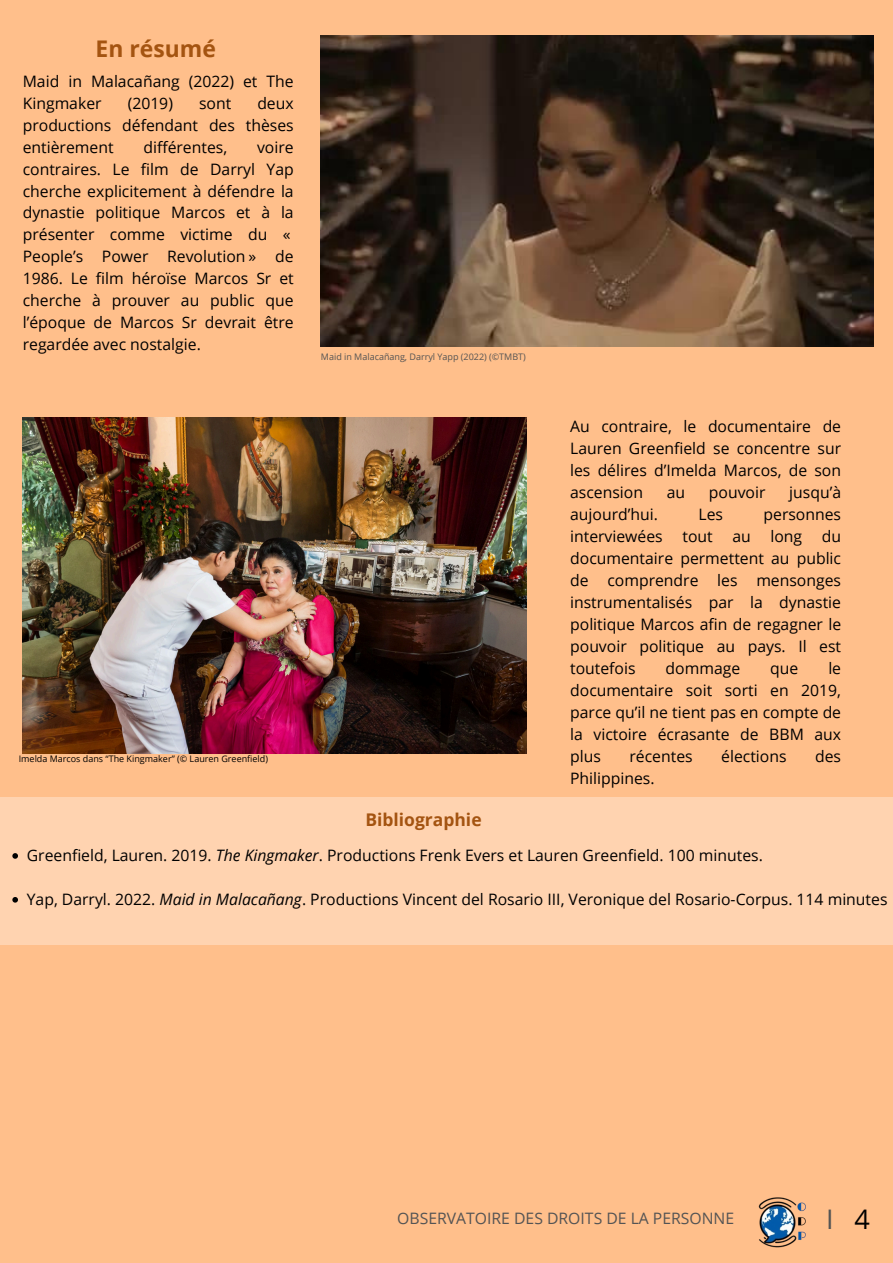
<style>
.page{position:relative;width:893px;height:1263px;background:#ffbf8b}
.page>*{position:absolute;margin:0;border:0;box-sizing:border-box;transform-origin:0 0}
.t1{font:27px "Open Sans";color:#545454}
.t2{font:700 22.95px "Open Sans";color:#a45411}
.t3{font:700 17.48px "Open Sans";color:#a45411}
.t4{font:15.75px/21.9px "Open Sans";color:#000;text-align:justify}
.t5{font:15.75px "Open Sans";color:#545454}
.t6{font:9px "Open Sans";color:#000}
.t7{font:9px "Open Sans";color:#545454}
.s1{font-style:italic}
.s2{color:#000}
</style>
<div class="page">
<img style="left:321px;top:35px;width:552px;height:312px">
<img style="left:23px;top:418px;width:503px;height:335px">
<div style="left:0;top:797px;width:892px;height:148px;background:#ffd3b0"></div>
<svg style="left:12px;top:853px;width:6px;height:6px"></svg>
<svg style="left:12px;top:897px;width:6px;height:5px"></svg>
<img style="left:758px;top:1197px;width:48px;height:51px">
<p class="t2" style="left:96px;top:33px;width:122px">En résumé</p>
<p class="t4" style="left:23px;top:70px;width:272px">Maid in Malacañang (2022) et The<br>Kingmaker</p>
<p class="t4" style="left:23px;top:92px;width:272px;text-indent:235px">deux productions défendant des thèses entièrement</p>
<p class="t4" style="left:128px;top:92px;width:47px">(2019)</p>
<p class="t4" style="left:199px;top:92px;width:34px">sont</p>
<p class="t4" style="left:143px;top:136px;width:85px">différentes,</p>
<p class="t4" style="left:23px;top:136px;width:272px;text-align:left;text-indent:234px">voire contraires. Le film de Darryl Yap cherche explicitement à défendre la dynastie politique Marcos et à la présenter comme victime du «<br>People’s Power Revolution » de<br>1986. Le film héroïse Marcos Sr et cherche à prouver au public que l’époque de Marcos Sr devrait être regardée avec nostalgie.</p>
<p class="t7" style="left:321px;top:350px;width:206px">Maid in Malacañang, Darryl Yapp (2022) (©TMBT)</p>
<p class="t6" style="left:19px;top:752px;width:251px">Imelda Marcos dans “The Kingmaker” (© Lauren Greenfield)</p>
<p class="t4" style="left:570px;top:415px;width:272px">Au contraire, le documentaire de Lauren Greenfield se concentre sur les délires d’Imelda Marcos, de son ascension</p>
<p class="t4" style="left:667px;top:481px;width:20px">au</p>
<p class="t4" style="left:709px;top:481px;width:58px">pouvoir</p>
<p class="t4" style="left:789px;top:481px;width:53px">jusqu’à</p>
<p class="t4" style="left:570px;top:503px;width:89px">aujourd’hui.</p>
<p class="t4" style="left:698px;top:503px;width:26px">Les</p>
<p class="t4" style="left:763px;top:503px;width:79px">personnes</p>
<p class="t4" style="left:570px;top:525px;width:94px">interviewées</p>
<p class="t4" style="left:570px;top:525px;width:272px;text-indent:112px">tout au long du documentaire permettent au public de comprendre les mensonges instrumentalisés par la dynastie politique Marcos afin de regagner le pouvoir politique au pays. Il est toutefois</p>
<p class="t4" style="left:570px;top:657px;width:272px;text-indent:258px">le documentaire soit sorti en 2019, parce qu’il ne tient pas en compte de la victoire écrasante de BBM aux plus</p>
<p class="t4" style="left:665px;top:657px;width:76px">dommage</p>
<p class="t4" style="left:770px;top:657px;width:30px">que</p>
<p class="t4" style="left:629px;top:744px;width:65px">récentes</p>
<p class="t4" style="left:721px;top:744px;width:67px">élections</p>
<p class="t4" style="left:815px;top:744px;width:27px">des</p>
<p class="t4" style="left:570px;top:766px;width:86px">Philippines.</p>
<h5 class="t3" style="left:365px;top:807px;width:118px">Bibliographie</h5>
<h4 class="t4" style="left:27px;top:844px;width:737px">Greenfield, Lauren. 2019. <span class="s1">The Kingmaker</span>. Productions Frenk Evers et Lauren Greenfield. 100 minutes.</h4>
<p class="t4" style="left:27px;top:888px;width:862px">Yap, Darryl. 2022. <span class="s1">Maid in Malacañang</span>. Productions Vincent del Rosario III, Veronique del Rosario-Corpus. 114 minutes</p>
<h1 class="t5" style="left:397px;top:1207px;width:338px">OBSERVATOIRE DES DROITS DE LA PERSONNE</h1>
<p class="t1" style="left:826px;top:1200px;width:45px">I <span class="s2">4</span></p>
</div>
